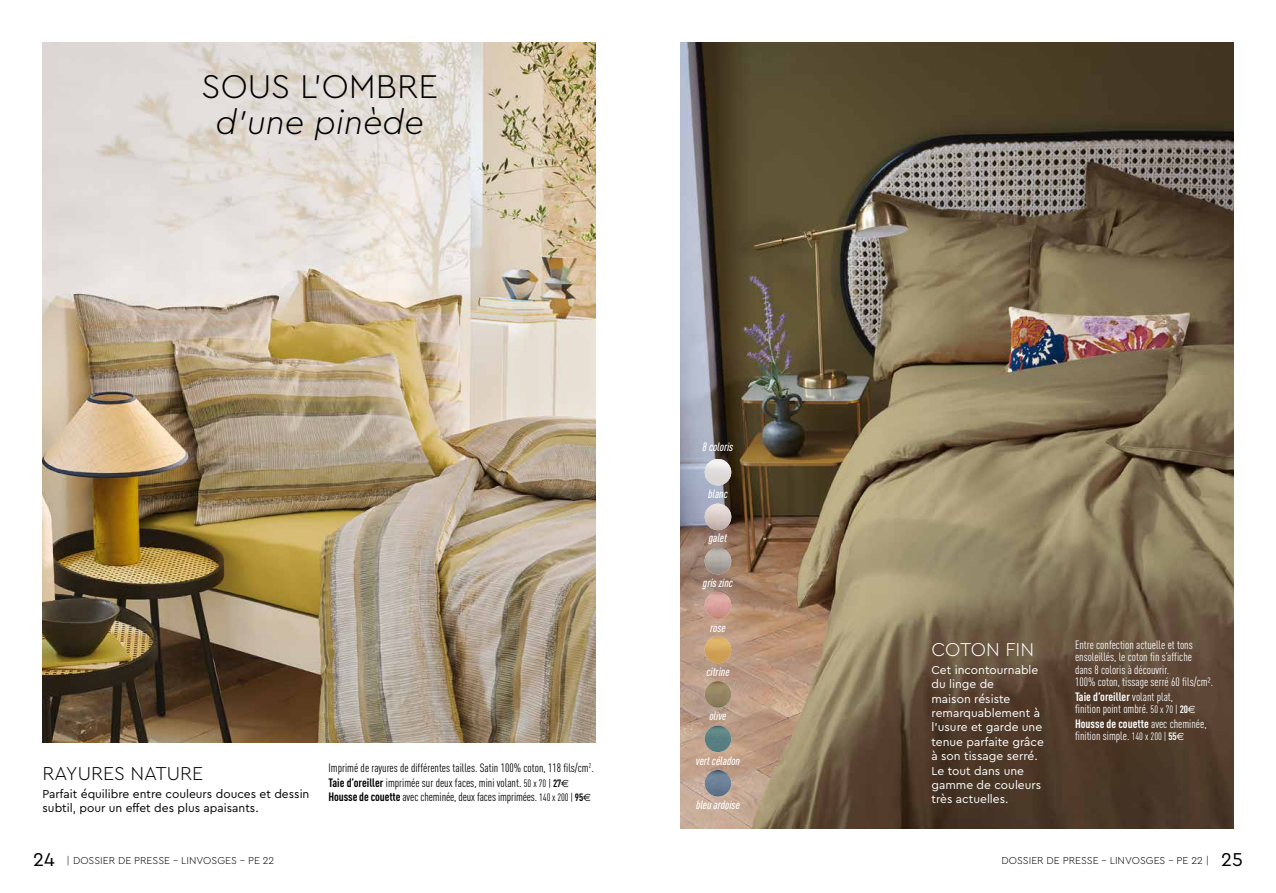
<style>
.page{position:relative;width:1276px;height:893px;background:#fff}
.page>*{position:absolute;margin:0;border:0;box-sizing:border-box;transform-origin:0 0}
.t1{font:300 34.5px "Cera Pro";color:#000}
.t2{font:italic 300 34.5px "Cera Pro";color:#000}
.t3{font:300 19.5px "Cera Pro";color:#000}
.t4{font:300 19.5px "Cera Pro";letter-spacing:-.005em;color:#fff}
.t5{font:condensed 12px/12.5px "DIN Pro";color:#fff}
.t6{font:condensed 12px/14.5px "DIN Pro";color:#000}
.t7{font:12px/14.4px "Cera Pro";color:#fff}
.t8{font:12px/14.4px "Cera Pro";color:#000}
.t9{font:italic 500 condensed 12px "DIN Pro";color:#fff}
.t10{font:300 10.5px "Cera Pro";color:#000}
.s1{font-weight:700}
.s2{font-size:10.5px}
.s3{font-weight:700;font-size:10.5px}
.s4{font-family:"Euro Sans";font-stretch:normal;font-size:10.5px}
.s5{font-weight:400;font-size:19.5px}
</style>
<div class="page">
<img style="left:43px;top:43px;width:552px;height:699px">
<img style="left:680px;top:43px;width:553px;height:785px">
<img style="left:704px;top:459px;width:27px;height:26px;border-radius:13px">
<img style="left:704px;top:504px;width:27px;height:26px;border-radius:13px">
<img style="left:704px;top:548px;width:27px;height:26px;border-radius:13px">
<img style="left:704px;top:592px;width:27px;height:27px;border-radius:13px">
<img style="left:704px;top:637px;width:27px;height:26px;border-radius:13px">
<img style="left:704px;top:681px;width:27px;height:27px;border-radius:13px">
<img style="left:704px;top:725px;width:27px;height:27px;border-radius:13px">
<img style="left:704px;top:770px;width:27px;height:26px;border-radius:13px">
<h1 class="t1" style="left:202px;top:63px;width:238px">SOUS L’OMBRE</h1>
<h1 class="t2" style="left:215px;top:100px;width:210px">d’une pinède</h1>
<h2 class="t3" style="left:43px;top:760px;width:162px">RAYURES NATURE</h2>
<p class="t8" style="left:43px;top:786px;width:268px">Parfait équilibre entre couleurs douces et dessin subtil, pour un effet des plus apaisants.</p>
<p class="t6" style="left:328px;top:760px;width:267px">Imprimé de rayures de différentes tailles. Satin 100% coton, 118 fils/cm<sup>2</sup>.<br><span class="s1">Taie d’oreiller</span> imprimée sur deux faces, mini volant. <span class="s2">50 x 70 |</span> <span class="s3">27</span><span class="s4">€<br></span><span class="s1">Housse de couette</span> avec cheminée, deux faces imprimées. <span class="s2">140 x 200 |</span> <span class="s3">95</span><span class="s4">€</span></p>
<p class="t9" style="left:702px;top:438px;width:32px">8 coloris</p>
<p class="t9" style="left:708px;top:485px;width:21px">blanc</p>
<p class="t9" style="left:709px;top:529px;width:20px">galet</p>
<p class="t9" style="left:703px;top:574px;width:31px">gris zinc</p>
<p class="t9" style="left:710px;top:618px;width:17px">rose</p>
<p class="t9" style="left:706px;top:663px;width:25px">citrine</p>
<p class="t9" style="left:709px;top:707px;width:19px">olive</p>
<p class="t9" style="left:696px;top:752px;width:46px">vert céladon</p>
<p class="t9" style="left:696px;top:796px;width:45px">bleu ardoise</p>
<h2 class="t4" style="left:931px;top:637px;width:104px">COTON FIN</h2>
<p class="t7" style="left:931px;top:662px;width:114px">Cet incontournable du linge de<br>maison résiste remarquablement à l’usure et garde une tenue parfaite grâce à son tissage serré.<br>Le tout dans une gamme de couleurs très actuelles.</p>
<p class="t5" style="left:1075px;top:638px;width:140px">Entre confection actuelle et tons ensoleillés, le coton fin s’affiche<br>dans 8 coloris à découvrir.<br>100% coton, tissage serré 60 fils/cm².</p>
<p class="t5" style="left:1075px;top:689px;width:122px"><span class="s1">Taie d’oreiller</span> volant plat, finition point ombré. <span class="s2">50 x 70 |</span> <span class="s3">20</span><span class="s4">€</span></p>
<p class="t5" style="left:1075px;top:717px;width:133px"><span class="s1">Housse de couette</span> avec cheminée, finition simple. <span class="s2">140 x 200 |</span> <span class="s3">55</span><span class="s4">€</span></p>
<p class="t10" style="left:33px;top:854px;width:243px"><span class="s5">24</span> | DOSSIER DE PRESSE - LINVOSGES - PE 22</p>
<p class="t10" style="left:1001px;top:854px;width:243px">DOSSIER DE PRESSE - LINVOSGES - PE 22 | <span class="s5">25</span></p>
</div>
